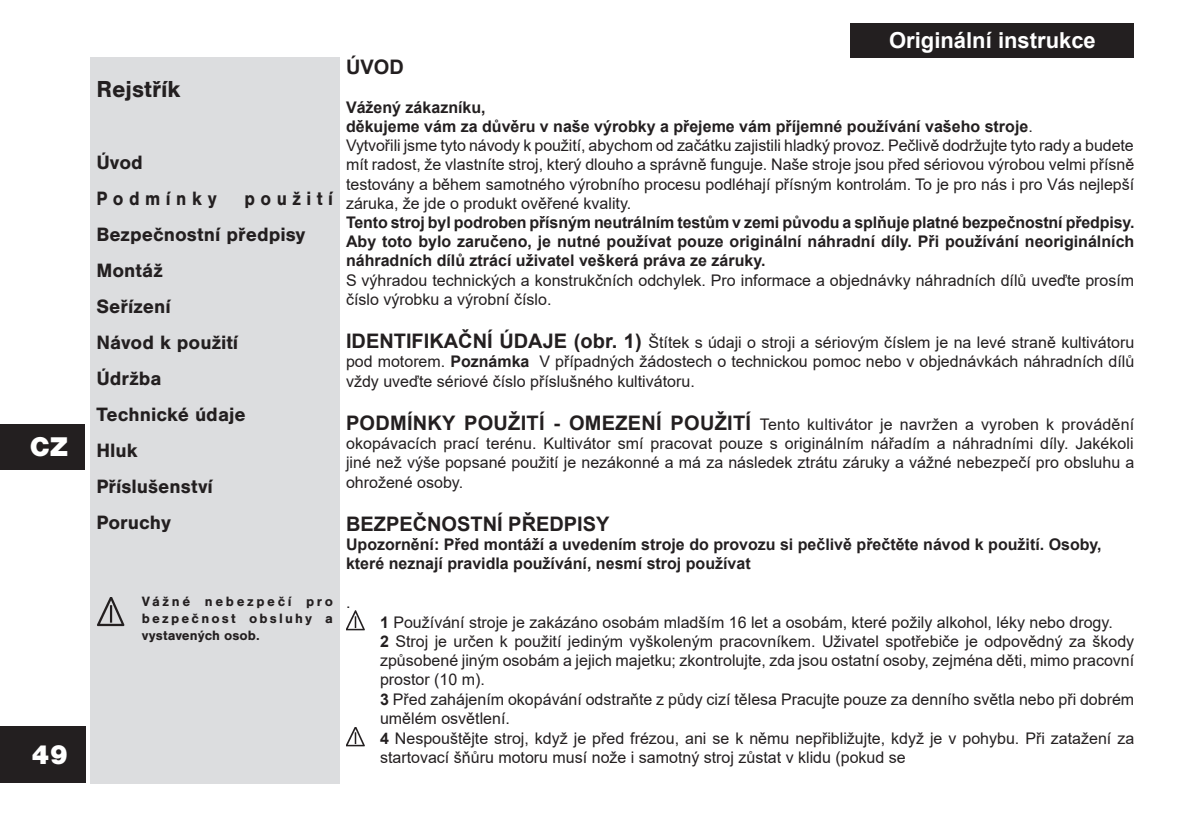
<style>
.page{position:relative;width:1191px;height:840px;background:#fff}
.page>*{position:absolute;margin:0;border:0;box-sizing:border-box;transform-origin:0 0}
.t1{font:900 28px "Nimbus San";color:#fff}
.t2{font:700 24px "Nimbus San";color:#231f20}
.t3{font:700 22px "Arial";color:#fff}
.t4{font:700 20px "Nimbus San";color:#231f20}
.Normale{font:700 20px "Arial";color:#231f20}
.t5{font:700 20px "Nimbus San";letter-spacing:.3em;color:#231f20;scale:.91 1}
.t6{font:16px/19.2px "Arial";color:#231f20;text-align:justify}
.Normale-2{font:700 16px/19.2px "Arial";color:#231f20;text-align:justify}
.t7{font:700 14px/16.8px "Nimbus San";letter-spacing:.16em;color:#231f20;text-align:justify}
.s1{font-weight:400}
.s2{font-weight:700;font-size:20px}
.s3{font-weight:700}
</style>
<div class="page">
<div style="left:91px;top:57px;width:249px;height:725px;background:#dcdddf"></div>
<img style="left:97px;top:597px;width:28px;height:28px">
<img style="left:346px;top:610px;width:19px;height:19px">
<img style="left:346px;top:727px;width:19px;height:19px">
<div style="left:850px;top:23px;width:284px;height:34px;background:#231f20"></div>
<div style="left:0;top:424px;width:85px;height:45px;background:#231f20"></div>
<div style="left:0;top:726px;width:85px;height:56px;background:#231f20"></div>
<h1 class="t1" style="left:30px;top:430px;width:40px">CZ</h1>
<h1 class="t1" style="left:31px;top:738px;width:38px">49</h1>
<p class="t2" style="left:96px;top:75px;width:86px">Rejstřík</p>
<p class="t4" style="left:96px;top:151px;width:48px">Úvod</p>
<p class="t5" style="left:96px;top:187px;width:134px">Podmínky</p>
<p class="t5" style="left:244px;top:187px;width:99px">použití</p>
<p class="t4" style="left:96px;top:223px;width:211px">Bezpečnostní předpisy</p>
<p class="t4" style="left:96px;top:259px;width:68px">Montáž</p>
<p class="t4" style="left:96px;top:295px;width:76px">Seřízení</p>
<p class="t4" style="left:96px;top:331px;width:143px">Návod k použití</p>
<p class="t4" style="left:96px;top:367px;width:67px">Údržba</p>
<p class="t4" style="left:96px;top:403px;width:151px">Technické údaje</p>
<p class="t4" style="left:96px;top:439px;width:43px">Hluk</p>
<p class="t4" style="left:96px;top:475px;width:118px">Příslušenství</p>
<p class="t4" style="left:96px;top:511px;width:76px">Poruchy</p>
<p class="t7" style="left:142px;top:593px;width:193px">Vážné nebezpečí pro bezpečnost obsluhy a vystavených osob.</p>
<p class="t3" style="left:889px;top:25px;width:208px">Originální instrukce</p>
<p class="Normale" style="left:346px;top:53px;width:59px">ÚVOD</p>
<p class="Normale-2" style="left:346px;top:98px;width:141px">Vážený zákazníku,</p>
<p class="Normale-2" style="left:346px;top:117px;width:688px">děkujeme vám za důvěru v naše výrobky a přejeme vám příjemné používání vašeho stroje<span class="s1">.</span></p>
<p class="t6" style="left:346px;top:136px;width:789px">Vytvořili jsme tyto návody k použití, abychom od začátku zajistili hladký provoz. Pečlivě dodržujte tyto rady a budete mít radost, že vlastníte stroj, který dlouho a správně funguje. Naše stroje jsou před sériovou výrobou velmi přísně testovány a během samotného výrobního procesu podléhají přísným kontrolám. To je pro nás i pro Vás nejlepší záruka, že jde o produkt ověřené kvality.</p>
<p class="Normale-2" style="left:346px;top:213px;width:790px">Tento stroj byl podroben přísným neutrálním testům v zemi původu a splňuje platné bezpečnostní předpisy.<br>Aby toto bylo zaručeno, je nutné používat pouze originální náhradní díly. Při používání neoriginálních náhradních dílů ztrácí uživatel veškerá práva ze záruky.</p>
<p class="t6" style="left:346px;top:270px;width:789px">S výhradou technických a konstrukčních odchylek. Pro informace a objednávky náhradních dílů uveďte prosím číslo výrobku a výrobní číslo.</p>
<p class="t6" style="left:346px;top:332px;width:789px"><span class="s2">IDENTIFIKAČNÍ ÚDAJE (obr. 1)</span> Štítek s údaji o stroji a sériovým číslem je na levé straně kultivátoru pod motorem. <span class="s3">Poznámka</span> V případných žádostech o technickou pomoc nebo v objednávkách náhradních dílů vždy uveďte sériové číslo příslušného kultivátoru.</p>
<p class="t6" style="left:346px;top:414px;width:789px"><span class="s2">PODMÍNKY POUŽITÍ - OMEZENÍ POUŽITÍ</span> Tento kultivátor je navržen a vyroben k provádění okopávacích prací terénu. Kultivátor smí pracovat pouze s originálním nářadím a náhradními díly. Jakékoli jiné než výše popsané použití je nezákonné a má za následek ztrátu záruky a vážné nebezpečí pro obsluhu a ohrožené osoby.</p>
<p class="Normale" style="left:346px;top:509px;width:265px">BEZPEČNOSTNÍ PŘEDPISY</p>
<p class="Normale-2" style="left:346px;top:534px;width:757px">Upozornění: Před montáží a uvedením stroje do provozu si pečlivě přečtěte návod k použití. Osoby, které neznají pravidla používání, nesmí stroj používat</p>
<p class="t6" style="left:346px;top:592px;width:6px">.</p>
<p class="t6" style="left:380px;top:612px;width:734px"><span class="s3">1</span> Používání stroje je zakázáno osobám mladším 16 let a osobám, které požily alkohol, léky nebo drogy.</p>
<p class="t6" style="left:380px;top:631px;width:755px"><span class="s3">2</span> Stroj je určen k použití jediným vyškoleným pracovníkem. Uživatel spotřebiče je odpovědný za škody způsobené jiným osobám a jejich majetku; zkontrolujte, zda jsou ostatní osoby, zejména děti, mimo pracovní prostor (10 m).</p>
<p class="t6" style="left:380px;top:689px;width:755px"><span class="s3">3</span> Před zahájením okopávání odstraňte z půdy cizí tělesa Pracujte pouze za denního světla nebo při dobrém umělém osvětlení.</p>
<p class="t6" style="left:380px;top:728px;width:755px"><span class="s3">4</span> Nespouštějte stroj, když je před frézou, ani se k němu nepřibližujte, když je v pohybu. Při zatažení za startovací šňůru motoru musí nože i samotný stroj zůstat v klidu (pokud se</p>
</div>
